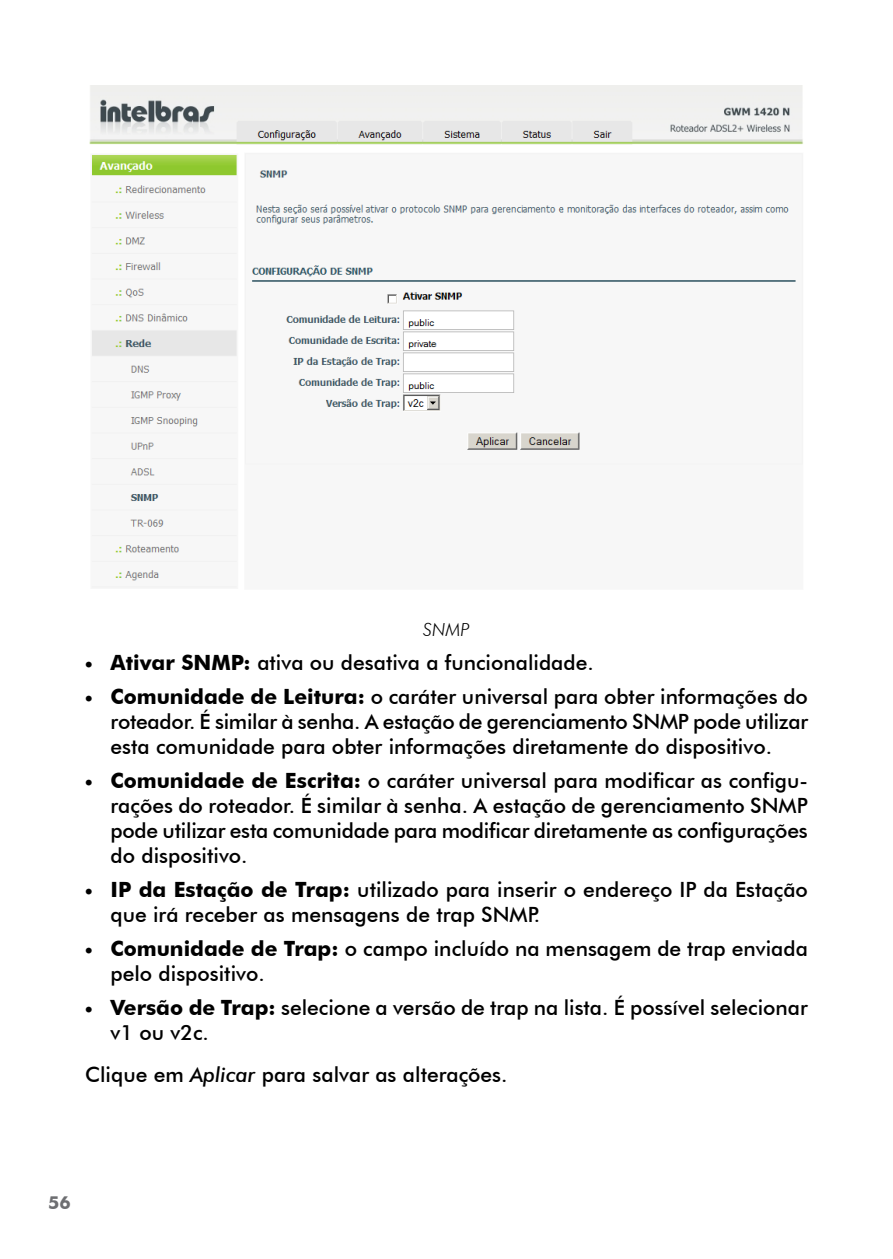
<style>
.page{position:relative;width:893px;height:1259px;background:#fff}
.page>*{position:absolute;margin:0;border:0;box-sizing:border-box;transform-origin:0 0}
.t1{font:500 21px/25.2px "Futura BT";color:#000}
.t2{font:italic 300 18px "Futura BT";color:#000}
.t3{font:700 18px "Futura BT";color:#6d6e71}
.s1{font-family:"Myriad Pro";font-weight:700;font-stretch:semi-expanded}
.s2{font-weight:700}
.s3{font-style:italic}
</style>
<div class="page">
<img style="left:89px;top:85px;width:715px;height:503px">
<p class="t2" style="left:423px;top:619px;width:48px">SNMP</p>
<p class="t1" style="left:85px;top:649px;width:510px"><span class="s1">•</span> <span class="s2">Ativar SNMP:</span> ativa ou desativa a funcionalidade.</p>
<p class="t1" style="left:111px;top:683px;width:699px;text-align:justify;text-indent:-25px"><span class="s1">•</span> <span class="s2">Comunidade de Leitura:</span> o caráter universal para obter informações do roteador. É similar à senha. A estação de gerenciamento SNMP pode utilizar esta comunidade para obter informações diretamente do dispositivo.</p>
<p class="t1" style="left:111px;top:767px;width:699px;text-align:justify;text-indent:-25px"><span class="s1">•</span> <span class="s2">Comunidade de Escrita:</span> o caráter universal para modificar as configu&shy;rações do roteador. É similar à senha. A estação de gerenciamento SNMP pode utilizar esta comunidade para modificar diretamente as configurações do dispositivo.</p>
<p class="t1" style="left:111px;top:876px;width:699px;text-indent:-25px"><span class="s1">•</span> <span class="s2">IP da Estação de Trap:</span> utilizado para inserir o endereço IP da Estação que irá receber as mensagens de trap SNMP.</p>
<p class="t1" style="left:111px;top:935px;width:699px;text-indent:-25px"><span class="s1">•</span> <span class="s2">Comunidade de Trap:</span> o campo incluído na mensagem de trap enviada pelo dispositivo.</p>
<p class="t1" style="left:111px;top:994px;width:699px;text-indent:-25px"><span class="s1">•</span> <span class="s2">Versão de Trap:</span> selecione a versão de trap na lista. É possível selecionar v1 ou v2c.</p>
<p class="t1" style="left:85px;top:1062px;width:424px">Clique em <span class="s3">Aplicar</span> para salvar as alterações.</p>
<p class="t3" style="left:48px;top:1191px;width:24px">56</p>
</div>
